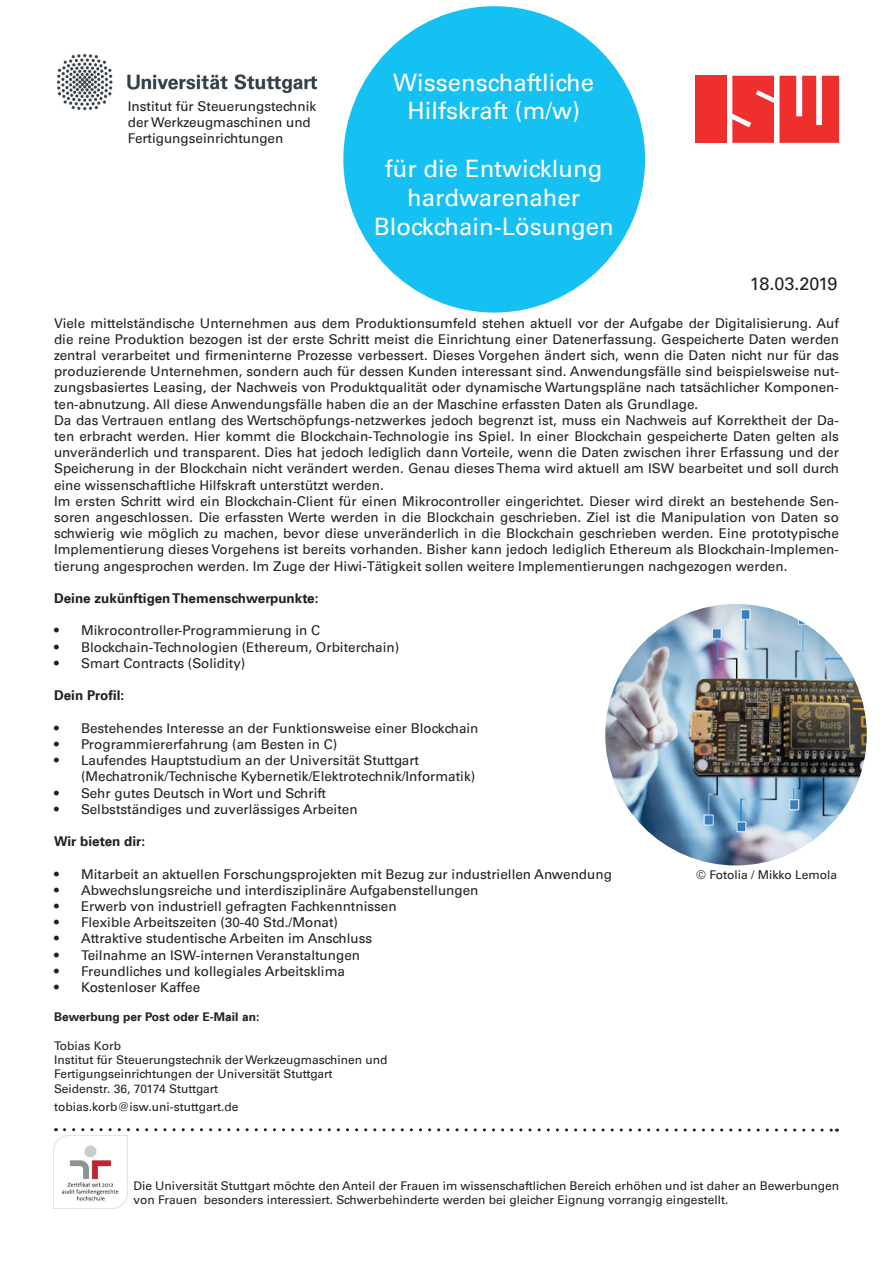
<style>
.page{position:relative;width:893px;height:1263px;background:#fff}
.page>*{position:absolute;margin:0;border:0;box-sizing:border-box;transform-origin:0 0}
.t1{font:24px/28.8px "Universfor Uni S55 Rm";color:#fff;text-align:center}
.t2{font:18px "Universfor Uni S55 Rm";letter-spacing:-.015em;color:#231f20}
.t3{font:13.5px/16.2px "Universfor Uni S55 Rm";color:#231f20;text-align:justify}
.t4{font:13.5px "Universfor Uni S65 Bd";color:#231f20}
.t5{font:12px/14.4px "Universfor Uni S55 Rm";color:#231f20}
.t6{font:12px "Universfor Uni S65 Bd";color:#231f20}
</style>
<div class="page">
<img style="left:58px;top:54px;width:259px;height:55px">
<div style="left:695px;top:76px;width:32px;height:67px;background:#ee2f2c"></div>
<svg style="left:732px;top:76px;width:107px;height:67px;background:#f04f4c"></svg>
<svg style="left:64px;top:1128px;width:773px;height:3px"></svg>
<img style="left:54px;top:1135px;width:73px;height:74px">
<div style="left:343px;top:6px;width:302px;height:307px;background:#15c0f2;border-radius:50%"></div>
<img style="left:605px;top:604px;width:262px;height:261px;border-radius:131px">
<p class="t3" style="left:128px;top:97px;width:190px">Institut für Steuerungstechnik</p>
<p class="t3" style="left:128px;top:113px;width:184px">der Werkzeugmaschinen und</p>
<p class="t3" style="left:128px;top:130px;width:157px">Fertigungseinrichtungen</p>
<p class="t1" style="left:393px;top:67px;width:203px">Wissenschaftliche</p>
<p class="t1" style="left:407px;top:95px;width:174px">Hilfskraft (m/w)</p>
<p class="t1" style="left:374px;top:153px;width:242px">für die Entwicklung hardwarenaher<br>Blockchain-Lösungen</p>
<p class="t2" style="left:750px;top:271px;width:89px">18.03.2019</p>
<p class="t3" style="left:54px;top:314px;width:786px">Viele mittelständische Unternehmen aus dem Produktionsumfeld stehen aktuell vor der Aufgabe der Digitalisierung. Auf die reine Produktion bezogen ist der erste Schritt meist die Einrichtung einer Datenerfassung. Gespeicherte Daten werden zentral verarbeitet und firmeninterne Prozesse verbessert. Dieses Vorgehen ändert sich, wenn die Daten nicht nur für das produzierende Unternehmen, sondern auch für dessen Kunden interessant sind. Anwendungsfälle sind beispielsweise nut&shy;zungsbasiertes Leasing, der Nachweis von Produktqualität oder dynamische Wartungspläne nach tatsächlicher Komponen&shy;ten-abnutzung. All diese Anwendungsfälle haben die an der Maschine erfassten Daten als Grundlage.</p>
<p class="t3" style="left:54px;top:411px;width:786px">Da das Vertrauen entlang des Wertschöpfungs-netzwerkes jedoch begrenzt ist, muss ein Nachweis auf Korrektheit der Da&shy;ten erbracht werden. Hier kommt die Blockchain-Technologie ins Spiel. In einer Blockchain gespeicherte Daten gelten als unveränderlich und transparent. Dies hat jedoch lediglich dann Vorteile, wenn die Daten zwischen ihrer Erfassung und der Speicherung in der Blockchain nicht verändert werden. Genau dieses Thema wird aktuell am ISW bearbeitet und soll durch eine wissenschaftliche Hilfskraft unterstützt werden.</p>
<p class="t3" style="left:54px;top:492px;width:786px">Im ersten Schritt wird ein Blockchain-Client für einen Mikrocontroller eingerichtet. Dieser wird direkt an bestehende Sen&shy;soren angeschlossen. Die erfassten Werte werden in die Blockchain geschrieben. Ziel ist die Manipulation von Daten so schwierig wie möglich zu machen, bevor diese unveränderlich in die Blockchain geschrieben werden. Eine prototypische Implementierung dieses Vorgehens ist bereits vorhanden. Bisher kann jedoch lediglich Ethereum als Blockchain-Implemen&shy;tierung angesprochen werden. Im Zuge der Hiwi-Tätigkeit sollen weitere Implementierungen nachgezogen werden.</p>
<p class="t4" style="left:54px;top:589px;width:266px">Deine zukünftigen Themenschwerpunkte:</p>
<p class="t3" style="left:54px;top:622px;width:268px">• Mikrocontroller-Programmierung in C</p>
<p class="t3" style="left:54px;top:638px;width:347px">• Blockchain-Technologien (Ethereum, Orbiterchain)</p>
<p class="t3" style="left:54px;top:654px;width:193px">• Smart Contracts (Solidity)</p>
<p class="t4" style="left:54px;top:686px;width:72px">Dein Profil:</p>
<p class="t3" style="left:54px;top:719px;width:426px">• Bestehendes Interesse an der Funktionsweise einer Blockchain</p>
<p class="t3" style="left:54px;top:735px;width:285px">• Programmiererfahrung (am Besten in C)</p>
<p class="t3" style="left:81px;top:752px;width:396px;text-indent:-27px">• Laufendes Hauptstudium an der Universität Stuttgart (Mechatronik/Technische Kybernetik/Elektrotechnik/Informatik)</p>
<p class="t3" style="left:54px;top:784px;width:274px">• Sehr gutes Deutsch in Wort und Schrift</p>
<p class="t3" style="left:54px;top:800px;width:305px">• Selbstständiges und zuverlässiges Arbeiten</p>
<p class="t4" style="left:54px;top:832px;width:93px">Wir bieten dir:</p>
<p class="t3" style="left:54px;top:865px;width:559px">• Mitarbeit an aktuellen Forschungsprojekten mit Bezug zur industriellen Anwendung</p>
<p class="t3" style="left:54px;top:881px;width:426px">• Abwechslungsreiche und interdisziplinäre Aufgabenstellungen</p>
<p class="t3" style="left:54px;top:897px;width:344px">• Erwerb von industriell gefragten Fachkenntnissen</p>
<p class="t3" style="left:54px;top:914px;width:286px">• Flexible Arbeitszeiten (30-40 Std./Monat)</p>
<p class="t3" style="left:54px;top:930px;width:320px">• Attraktive studentische Arbeiten im Anschluss</p>
<p class="t3" style="left:54px;top:946px;width:308px">• Teilnahme an ISW-internen Veranstaltungen</p>
<p class="t3" style="left:54px;top:962px;width:292px">• Freundliches und kollegiales Arbeitsklima</p>
<p class="t3" style="left:54px;top:978px;width:148px">• Kostenloser Kaffee</p>
<p class="t6" style="left:54px;top:1008px;width:207px">Bewerbung per Post oder E-Mail an:</p>
<p class="t5" style="left:54px;top:1037px;width:335px">Tobias Korb<br>Institut für Steuerungstechnik der Werkzeugmaschinen und<br>Fertigungseinrichtungen der Universität Stuttgart</p>
<p class="t5" style="left:54px;top:1081px;width:166px">Seidenstr. 36, 70174 Stuttgart</p>
<p class="t5" style="left:54px;top:1099px;width:186px">tobias.korb@isw.uni-stuttgart.de</p>
<p class="t5" style="left:696px;top:867px;width:142px">© Fotolia / Mikko Lemola</p>
<p class="t5" style="left:134px;top:1178px;width:707px">Die Universität Stuttgart möchte den Anteil der Frauen im wissenschaftlichen Bereich erhöhen und ist daher an Bewerbungen von Frauen besonders interessiert. Schwerbehinderte werden bei gleicher Eignung vorrangig eingestellt.</p>
</div>
